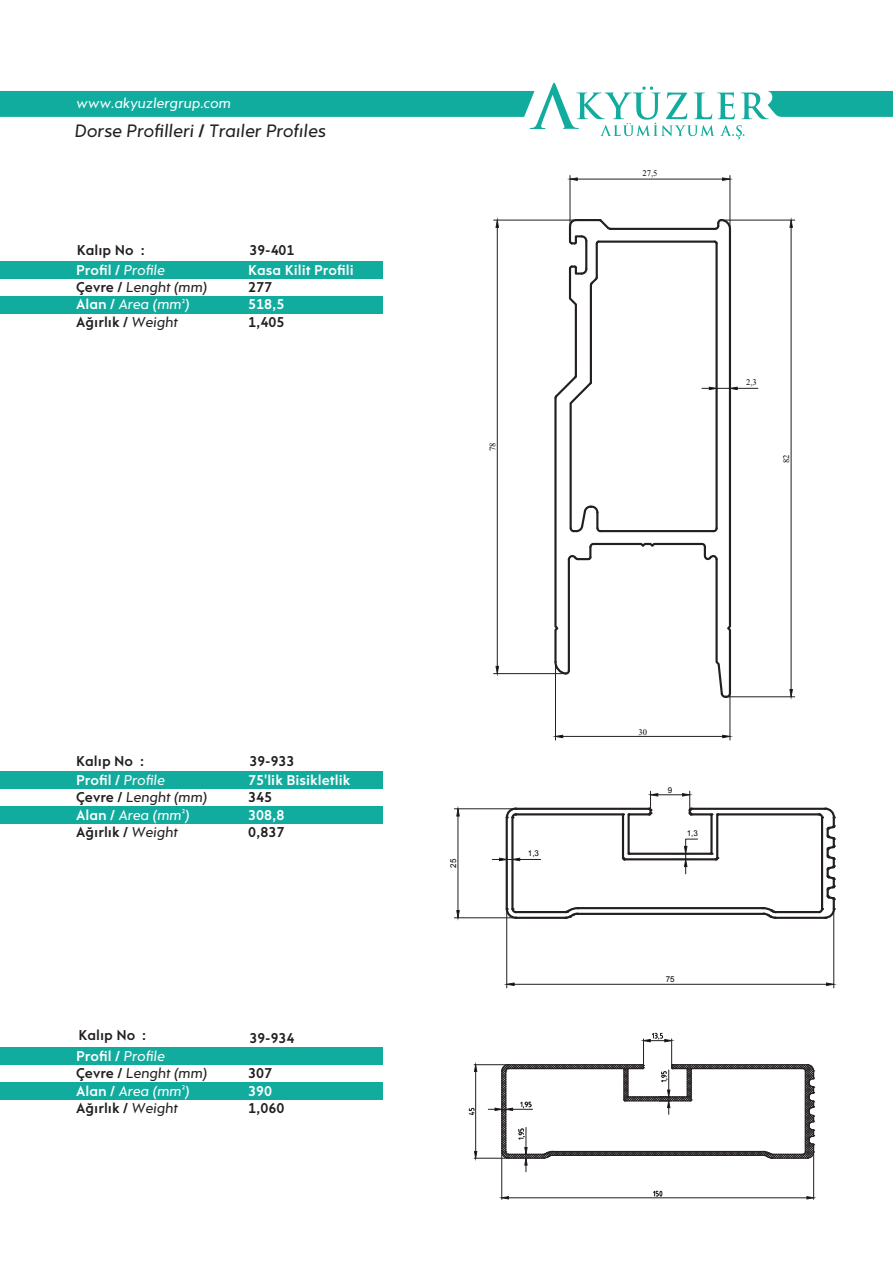
<style>
.page{position:relative;width:893px;height:1263px;background:#fff}
.page>*{position:absolute;margin:0;border:0;box-sizing:border-box;transform-origin:0 0}
.t1{font:italic 18.3px "Rams";color:#231f20}
.t2{font:italic 14.55px/17.4px "Rams";color:#231f20}
.t3{font:700 14.55px "Rams";color:#231f20}
.t4{font:700 14.55px "Rams";color:#fff}
.t5{font:italic 14.55px "Rams";color:#fff}
.t6{font:8.55px "Times New Roman";color:#000001}
.t7{font:7.95px "Arial";color:#000001}
.s1{font-weight:700;font-style:normal}
.s2{font-weight:700;font-style:normal;color:#fff}
.s3{color:#fff}
</style>
<div class="page">
<div style="left:0;top:261px;width:383px;height:17px;background:#12ac9f"></div>
<div style="left:0;top:297px;width:383px;height:17px;background:#12ac9f"></div>
<div style="left:0;top:771px;width:383px;height:17px;background:#12ac9f"></div>
<div style="left:0;top:807px;width:383px;height:17px;background:#12ac9f"></div>
<div style="left:0;top:1047px;width:383px;height:17px;background:#12ac9f"></div>
<div style="left:0;top:1083px;width:383px;height:17px;background:#12ac9f"></div>
<svg style="left:0;top:83px;width:893px;height:56px"></svg>
<hr style="left:494px;top:220px;width:80px;height:1px;background:#231f20">
<hr style="left:494px;top:673px;width:70px;height:1px;background:#231f20">
<hr style="left:497px;top:227px;width:1px;height:439px;background:#231f20">
<svg style="left:495px;top:219px;width:4px;height:9px"></svg>
<svg style="left:495px;top:666px;width:4px;height:8px"></svg>
<hr style="left:555px;top:664px;width:1px;height:76px;background:#231f20">
<hr style="left:729px;top:695px;width:1px;height:45px;background:#231f20">
<hr style="left:563px;top:736px;width:160px;height:1px;background:#231f20">
<svg style="left:556px;top:734px;width:7px;height:4px"></svg>
<svg style="left:722px;top:734px;width:9px;height:4px"></svg>
<hr style="left:570px;top:175px;width:1px;height:59px;background:#231f20">
<hr style="left:729px;top:175px;width:1px;height:52px;background:#231f20">
<hr style="left:577px;top:179px;width:146px;height:1px;background:#231f20">
<svg style="left:569px;top:177px;width:9px;height:4px"></svg>
<svg style="left:722px;top:177px;width:9px;height:4px"></svg>
<hr style="left:723px;top:220px;width:72px;height:1px;background:#231f20">
<hr style="left:728px;top:696px;width:67px;height:1px;background:#231f20">
<hr style="left:791px;top:227px;width:1px;height:462px;background:#231f20">
<svg style="left:789px;top:219px;width:4px;height:9px"></svg>
<svg style="left:789px;top:689px;width:4px;height:8px"></svg>
<svg style="left:553px;top:218px;width:205px;height:481px"></svg>
<hr style="left:506px;top:866px;width:1px;height:122px;background:#231f20">
<hr style="left:833px;top:906px;width:1px;height:82px;background:#231f20">
<hr style="left:514px;top:984px;width:312px;height:1px;background:#231f20">
<svg style="left:506px;top:982px;width:9px;height:4px"></svg>
<svg style="left:826px;top:982px;width:8px;height:4px"></svg>
<hr style="left:454px;top:917px;width:60px;height:1px;background:#231f20">
<hr style="left:454px;top:808px;width:60px;height:1px;background:#231f20">
<hr style="left:457px;top:816px;width:1px;height:94px;background:#231f20">
<svg style="left:456px;top:910px;width:4px;height:8px"></svg>
<svg style="left:456px;top:808px;width:4px;height:9px"></svg>
<svg style="left:492px;top:791px;width:344px;height:129px"></svg>
<hr style="left:474px;top:1064px;width:32px;height:1px;background:#231f20">
<hr style="left:474px;top:1158px;width:32px;height:1px;background:#231f20">
<hr style="left:475px;top:1071px;width:1px;height:80px;background:#231f20">
<svg style="left:474px;top:1064px;width:4px;height:8px"></svg>
<svg style="left:474px;top:1151px;width:4px;height:8px"></svg>
<svg style="left:468px;top:1108px;width:7px;height:7px"></svg>
<hr style="left:501px;top:1153px;width:1px;height:46px;background:#231f20">
<hr style="left:813px;top:1153px;width:1px;height:46px;background:#231f20">
<hr style="left:508px;top:1197px;width:299px;height:1px;background:#231f20">
<svg style="left:501px;top:1196px;width:8px;height:4px"></svg>
<svg style="left:806px;top:1196px;width:8px;height:4px"></svg>
<svg style="left:653px;top:1190px;width:9px;height:7px"></svg>
<svg style="left:488px;top:1032px;width:327px;height:140px"></svg>
<p class="t5" style="left:76px;top:94px;width:156px">www.akyuzlergrup.com</p>
<p class="t1" style="left:75px;top:120px;width:253px">Dorse Profilleri <span class="s1">/</span> Traıler Profıles</p>
<p class="t3" style="left:77px;top:241px;width:69px">Kalıp No :</p>
<p class="t3" style="left:249px;top:241px;width:46px">39-401</p>
<p class="t2" style="left:76px;top:261px;width:132px"><span class="s2">Profil /</span> <span class="s3">Profile<br></span><span class="s1">Çevre /</span> Lenght (mm)<br><span class="s2">Alan /</span> <span class="s3">Area (mm )<br></span><span class="s1">Ağırlık /</span> Weight</p>
<p class="t4" style="left:248px;top:261px;width:107px">Kasa Kilit Profili</p>
<p class="t3" style="left:248px;top:278px;width:25px">277</p>
<p class="t4" style="left:248px;top:296px;width:38px">518,5</p>
<p class="t3" style="left:248px;top:313px;width:38px">1,405</p>
<p class="t6" style="left:487px;top:451px;width:10px;rotate:-90deg">78</p>
<p class="t6" style="left:643px;top:167px;width:16px">27,5</p>
<p class="t6" style="left:746px;top:376px;width:12px">2,3</p>
<p class="t6" style="left:781px;top:463px;width:10px;rotate:-90deg">82</p>
<p class="t3" style="left:76px;top:752px;width:69px">Kalıp No :</p>
<p class="t3" style="left:249px;top:752px;width:46px">39-933</p>
<p class="t2" style="left:76px;top:771px;width:132px"><span class="s2">Profil /</span> <span class="s3">Profile<br></span><span class="s1">Çevre /</span> Lenght (mm)<br><span class="s2">Alan /</span> <span class="s3">Area (mm )<br></span><span class="s1">Ağırlık /</span> Weight</p>
<p class="t4" style="left:248px;top:771px;width:104px">75'lik Bisikletlik</p>
<p class="t3" style="left:248px;top:788px;width:25px">345</p>
<p class="t4" style="left:248px;top:806px;width:38px">308,8</p>
<p class="t3" style="left:248px;top:823px;width:38px">0,837</p>
<p class="t3" style="left:78px;top:1026px;width:69px">Kalıp No :</p>
<p class="t3" style="left:249px;top:1029px;width:46px">39-934</p>
<p class="t2" style="left:76px;top:1047px;width:132px"><span class="s2">Profil /</span> <span class="s3">Profile<br></span><span class="s1">Çevre /</span> Lenght (mm)<br><span class="s2">Alan /</span> <span class="s3">Area (mm )<br></span><span class="s1">Ağırlık /</span> Weight</p>
<p class="t3" style="left:248px;top:1064px;width:25px">307</p>
<p class="t4" style="left:248px;top:1082px;width:25px">390</p>
<p class="t3" style="left:248px;top:1099px;width:38px">1,060</p>
<p class="t7" style="left:448px;top:868px;width:10px;rotate:-90deg">25</p>
<p class="t7" style="left:528px;top:848px;width:13px">1,3</p>
<p class="t6" style="left:638px;top:726px;width:10px">30</p>
<p class="t7" style="left:668px;top:785px;width:6px">9</p>
<p class="t7" style="left:687px;top:828px;width:13px">1,3</p>
<p class="t7" style="left:666px;top:974px;width:10px">75</p>
</div>
